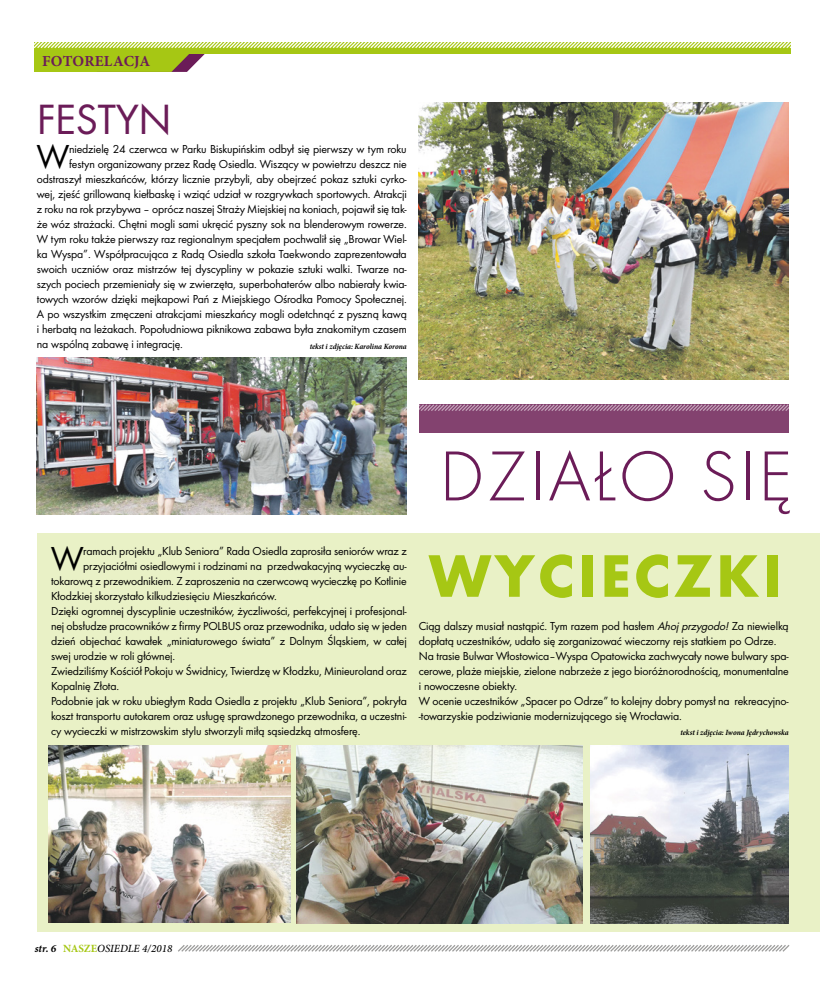
<style>
.page{position:relative;width:820px;height:993px;background:#fff}
.page>*{position:absolute;margin:0;border:0;box-sizing:border-box;transform-origin:0 0}
.t1{font:300 73.2px "Futura";letter-spacing:.03em;color:#6b1c58}
.t2{font:700 62.2px "Futura";letter-spacing:.05em;color:#a6c714}
.t3{font:43.9px "Futura Boo";color:#6b1c58}
.t4{font:34.5px "Futura Boo";color:#000}
.t5{font:700 15.3px "Minion Pro";letter-spacing:.015em;color:#6b1c58}
.t6{font:12px/15px "Futura Boo";letter-spacing:-.01em;color:#000}
.t7{font:italic 500 11px "Minion Pro";color:#000}
.t8{font:italic 700 condensed 8px "Minion Pro";letter-spacing:-.005em;color:#000}
.s1{font-style:italic}
.s2{font-weight:700}
.s3{font-weight:700;font-style:normal;color:#a6c714}
</style>
<div class="page">
<svg style="left:178px;top:945px;width:612px;height:7px"></svg>
<img style="left:37px;top:358px;width:369px;height:156px">
<div style="left:37px;top:533px;width:782px;height:398px;background:#e9f1c6"></div>
<svg style="left:34px;top:42px;width:757px;height:30px"></svg>
<img style="left:49px;top:745px;width:242px;height:177px">
<img style="left:296px;top:745px;width:286px;height:178px">
<div style="left:418px;top:404px;width:370px;height:28px;background:#83426f"></div>
<svg style="left:402px;top:403px;width:387px;height:9px"></svg>
<img style="left:418px;top:103px;width:370px;height:276px">
<img style="left:590px;top:745px;width:198px;height:178px">
<p class="t5" style="left:42px;top:50px;width:110px">FOTORELACJA</p>
<h3 class="t3" style="left:37px;top:93px;width:136px">FESTYN</h3>
<h3 class="t4" style="left:37px;top:136px;width:34px">W</h3>
<p class="t6" style="left:69px;top:141px;width:339px">niedzielę 24 czerwca w Parku Biskupińskim odbył się pierwszy w tym roku</p>
<p class="t6" style="left:69px;top:156px;width:339px">festyn organizowany przez Radę Osiedla. Wiszący w powietrzu deszcz nie</p>
<p class="t6" style="left:37px;top:171px;width:371px">odstraszył mieszkańców, którzy licznie przybyli, aby obejrzeć pokaz sztuki cyrko-</p>
<p class="t6" style="left:37px;top:186px;width:371px">wej, zjeść grillowaną kiełbaskę i wziąć udział w rozgrywkach sportowych. Atrakcji</p>
<p class="t6" style="left:37px;top:201px;width:371px">z roku na rok przybywa – oprócz naszej Straży Miejskiej na koniach, pojawił się tak-</p>
<p class="t6" style="left:37px;top:216px;width:371px">że wóz strażacki. Chętni mogli sami ukręcić pyszny sok na blenderowym rowerze.</p>
<p class="t6" style="left:37px;top:231px;width:371px">W tym roku także pierwszy raz regionalnym specjałem pochwalił się „Browar Wiel-</p>
<p class="t6" style="left:37px;top:246px;width:371px">ka Wyspa”. Współpracująca z Radą Osiedla szkoła Taekwondo zaprezentowała</p>
<p class="t6" style="left:37px;top:261px;width:371px">swoich uczniów oraz mistrzów tej dyscypliny w pokazie sztuki walki. Twarze na-</p>
<p class="t6" style="left:37px;top:276px;width:371px">szych pociech przemieniały się w zwierzęta, superbohaterów albo nabierały kwia-</p>
<p class="t6" style="left:37px;top:291px;width:371px">towych wzorów dzięki mejkapowi Pań z Miejskiego Ośrodka Pomocy Społecznej.</p>
<p class="t6" style="left:37px;top:306px;width:371px">A po wszystkim zmęczeni atrakcjami mieszkańcy mogli odetchnąć z pyszną kawą</p>
<p class="t6" style="left:37px;top:321px;width:371px">i herbatą na leżakach. Popołudniowa piknikowa zabawa była znakomitym czasem</p>
<p class="t6" style="left:37px;top:336px;width:148px">na wspólną zabawę i integrację.</p>
<p class="t8" style="left:309px;top:341px;width:99px">tekst i zdjęcia: Karolina Korona</p>
<h1 class="t1" style="left:439px;top:434px;width:354px">DZIAŁO SIĘ</h1>
<h3 class="t4" style="left:51px;top:538px;width:34px">W</h3>
<p class="t6" style="left:83px;top:543px;width:325px">ramach projektu „Klub Seniora” Rada Osiedla zaprosiła seniorów wraz z</p>
<p class="t6" style="left:83px;top:558px;width:325px">przyjaciółmi osiedlowymi i rodzinami na przedwakacyjną wycieczkę au-</p>
<p class="t6" style="left:51px;top:573px;width:357px">tokarową z przewodnikiem. Z zaproszenia na czerwcową wycieczkę po Kotlinie</p>
<p class="t6" style="left:51px;top:588px;width:227px">Kłodzkiej skorzystało kilkudziesięciu Mieszkańców.</p>
<p class="t6" style="left:51px;top:603px;width:357px">Dzięki ogromnej dyscyplinie uczestników, życzliwości, perfekcyjnej i profesjonal-</p>
<p class="t6" style="left:51px;top:618px;width:357px">nej obsłudze pracowników z firmy POLBUS oraz przewodnika, udało się w jeden</p>
<p class="t6" style="left:51px;top:633px;width:357px">dzień objechać kawałek „miniaturowego świata” z Dolnym Śląskiem, w całej</p>
<p class="t6" style="left:51px;top:648px;width:126px">swej urodzie w roli głównej.</p>
<p class="t6" style="left:51px;top:663px;width:357px">Zwiedziliśmy Kościół Pokoju w Świdnicy, Twierdzę w Kłodzku, Minieuroland oraz</p>
<p class="t6" style="left:51px;top:678px;width:70px">Kopalnię Złota.</p>
<p class="t6" style="left:51px;top:693px;width:357px">Podobnie jak w roku ubiegłym Rada Osiedla z projektu „Klub Seniora”, pokryła</p>
<p class="t6" style="left:51px;top:708px;width:357px">koszt transportu autokarem oraz usługę sprawdzonego przewodnika, a uczestni-</p>
<p class="t6" style="left:51px;top:723px;width:311px">cy wycieczki w mistrzowskim stylu stworzyli miłą sąsiedzką atmosferę.</p>
<h2 class="t2" style="left:428px;top:537px;width:355px">WYCIECZKI</h2>
<p class="t6" style="left:418px;top:618px;width:371px">Ciąg dalszy musiał nastąpić. Tym razem pod hasłem <span class="s1">Ahojprzygodo!</span>Za niewielką dopłatą uczestników, udało się zorganizować wieczorny rejs statkiem po Odrze.<br>Na trasie Bulwar Włostowica–Wyspa Opatowicka zachwycały nowe bulwary spa&shy;cerowe, plaże miejskie, zielone nabrzeże z jego bioróżnorodnością, monumentalne i nowoczesne obiekty.<br>W ocenie uczestników „Spacer po Odrze” to kolejny dobry pomysł na rekreacyjno--towarzyskie podziwianie modernizującego się Wrocławia.</p>
<p class="t8" style="left:680px;top:727px;width:110px">tekst i zdjęcia: Iwona Jędrychowska</p>
<p class="t7" style="left:35px;top:940px;width:139px"><span class="s2">str. 6</span> <span class="s3">NASZE</span>OSIEDLE 4/2018</p>
</div>
